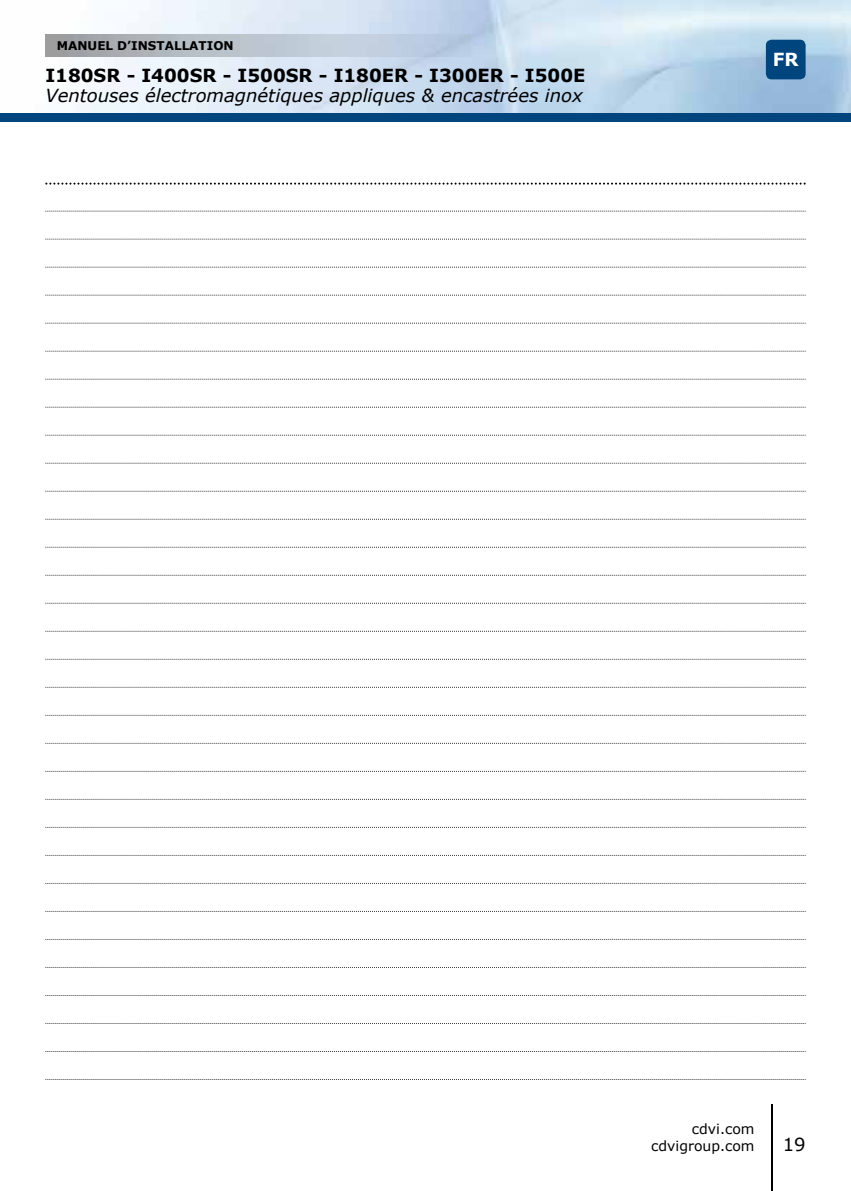
<style>
.page{position:relative;width:851px;height:1191px;background:#fff}
.page>*{position:absolute;margin:0;border:0;box-sizing:border-box;transform-origin:0 0}
.t1{font:italic 18px "Verdana";color:#000}
.t2{font:700 18px "Verdana";color:#000}
.t3{font:700 18px "Verdana";color:#fff}
.t4{font:18px "Verdana";color:#000}
.t5{font:14px/16.8px "Verdana";color:#000;text-align:right}
.t6{font:700 12px "Verdana";color:#000}
</style>
<div class="page">
<img style="left:77px;top:0;width:773px;height:113px">
<div style="left:0;top:113px;width:850px;height:9px;background:#00457d"></div>
<img style="left:45px;top:34px;width:426px;height:23px">
<div style="left:765px;top:40px;width:40px;height:39px;background:#00457d;border-radius:6px"></div>
<hr style="left:771px;top:1104px;width:1px;height:87px;background:#000">
<svg style="left:45px;top:183px;width:760px;height:2px"></svg>
<svg style="left:45px;top:211px;width:760px;height:1px"></svg>
<svg style="left:45px;top:239px;width:760px;height:1px"></svg>
<svg style="left:45px;top:267px;width:760px;height:1px"></svg>
<svg style="left:45px;top:295px;width:760px;height:1px"></svg>
<svg style="left:45px;top:323px;width:760px;height:1px"></svg>
<svg style="left:45px;top:351px;width:760px;height:1px"></svg>
<svg style="left:45px;top:379px;width:760px;height:1px"></svg>
<svg style="left:45px;top:407px;width:760px;height:1px"></svg>
<svg style="left:45px;top:435px;width:760px;height:1px"></svg>
<svg style="left:45px;top:463px;width:760px;height:1px"></svg>
<svg style="left:45px;top:491px;width:760px;height:1px"></svg>
<svg style="left:45px;top:519px;width:760px;height:1px"></svg>
<svg style="left:45px;top:547px;width:760px;height:1px"></svg>
<svg style="left:45px;top:575px;width:760px;height:1px"></svg>
<svg style="left:45px;top:603px;width:760px;height:1px"></svg>
<svg style="left:45px;top:631px;width:760px;height:1px"></svg>
<svg style="left:45px;top:659px;width:760px;height:1px"></svg>
<svg style="left:45px;top:687px;width:760px;height:1px"></svg>
<svg style="left:45px;top:715px;width:760px;height:1px"></svg>
<svg style="left:45px;top:743px;width:760px;height:1px"></svg>
<svg style="left:45px;top:771px;width:760px;height:1px"></svg>
<svg style="left:45px;top:799px;width:760px;height:1px"></svg>
<svg style="left:45px;top:827px;width:760px;height:1px"></svg>
<svg style="left:45px;top:855px;width:760px;height:1px"></svg>
<svg style="left:45px;top:883px;width:760px;height:1px"></svg>
<svg style="left:45px;top:911px;width:760px;height:1px"></svg>
<svg style="left:45px;top:939px;width:760px;height:1px"></svg>
<svg style="left:45px;top:967px;width:760px;height:1px"></svg>
<svg style="left:45px;top:995px;width:760px;height:1px"></svg>
<svg style="left:45px;top:1023px;width:760px;height:1px"></svg>
<svg style="left:45px;top:1051px;width:760px;height:1px"></svg>
<svg style="left:45px;top:1079px;width:760px;height:1px"></svg>
<p class="t6" style="left:57px;top:38px;width:178px">MANUEL D’INSTALLATION</p>
<p class="t2" style="left:45px;top:64px;width:541px">I180SR - I400SR - I500SR - I180ER - I300ER - I500E</p>
<p class="t1" style="left:45px;top:84px;width:538px">Ventouses électromagnétiques appliques &amp; encastrées inox</p>
<p class="t3" style="left:772px;top:48px;width:27px">FR</p>
<p class="t5" style="left:651px;top:1121px;width:105px">cdvi.com cdvigroup.com</p>
<p class="t4" style="left:782px;top:1133px;width:24px">19</p>
</div>
